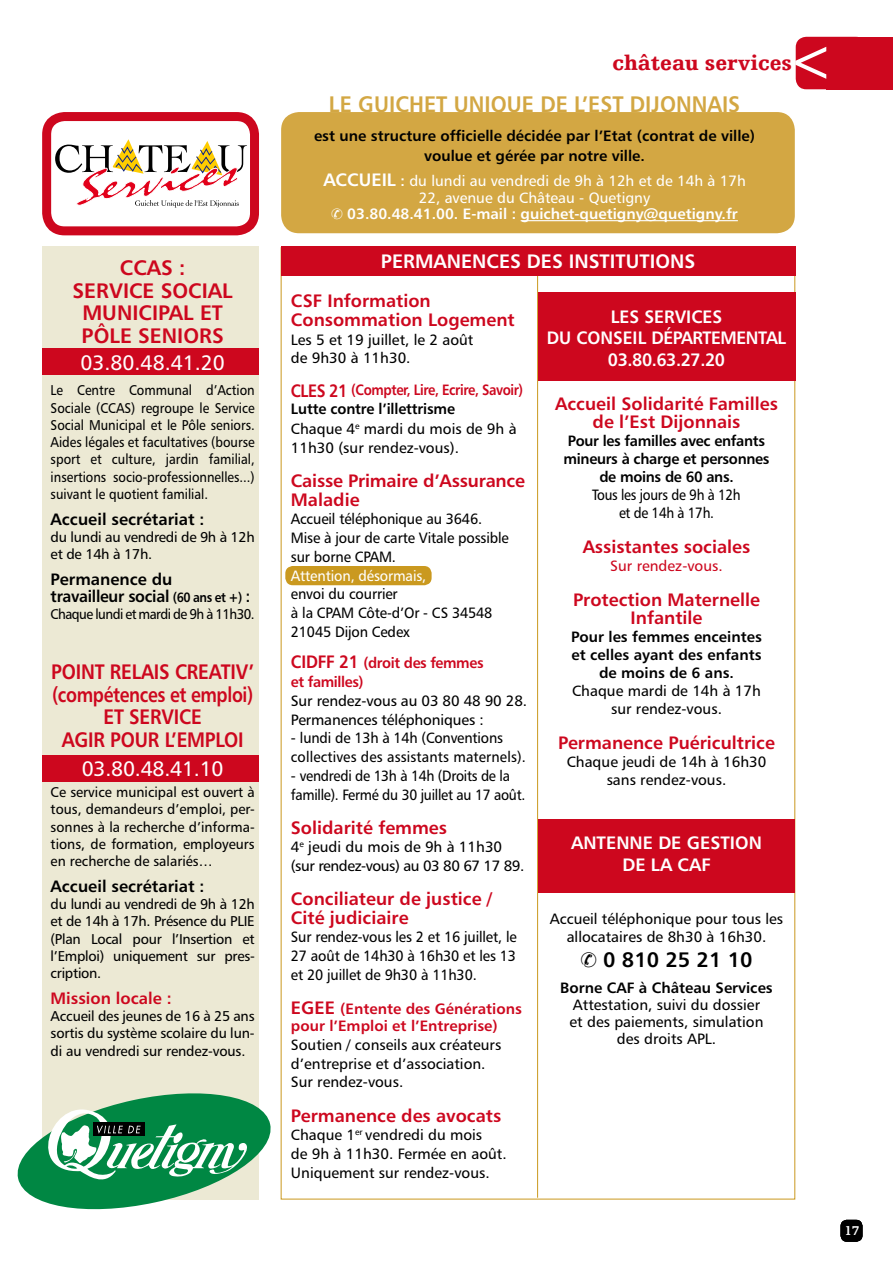
<style>
.page{position:relative;width:893px;height:1263px;background:#fff}
.page>*{position:absolute;margin:0;border:0;box-sizing:border-box;transform-origin:0 0}
.t1{font:60px "Humanist 777 BT Roman B";color:#fff;scale:.9 1}
.t2{font:22.5px "Humanist 777 BT Bold B";color:#d3a743;scale:.95 1}
.t3{font:21px/22.5px "Humanist 777 BT Bold B";letter-spacing:-.01em;color:#cd071e;text-align:center;scale:.9 1}
.t4{font:21px "Humanist 777 BT Bold B";letter-spacing:-.01em;color:#cd071e}
.t5{font:21px "Humanist 777 BT Roman B";letter-spacing:-.005em;color:#fff}
.t6{font:900 21px "Humanist Slabserif 712 BT";color:#cd071e}
.t7{font:21px "Humanist 777 BT Bold B";color:#000}
.t8{font:19.5px "Humanist 777 BT Bold B";color:#fff}
.t9{font:18px/18.8px "Humanist 777 BT Bold B";color:#cd071e}
.t10{font:18px/21.6px "Humanist 777 BT Bold B";color:#fff;text-align:center}
.t11{font:16.5px/17.2px "Humanist 777 BT Bold B";letter-spacing:-.02em;color:#000}
.t12{font:16.5px "Humanist 777 BT Bold B";color:#000}
.t13{font:16.5px "Humanist 777 BT Bold B";color:#cd071e}
.t14{font:15px/18.8px "Humanist 777 BT Roman B";color:#000}
.t15{font:15px/18.8px "Humanist 777 BT Roman B";color:#000;scale:.95 1}
.t16{font:15px/18px "Humanist 777 BT Bold B";color:#000;text-align:center}
.t17{font:15px/18px "Humanist 777 BT Bold B";letter-spacing:-.02em;color:#000;text-align:center}
.t18{font:15px/16.5px "Humanist 777 BT Roman B";color:#fff}
.t19{font:15px/18.8px "Humanist 777 BT Roman B";letter-spacing:-.02em;color:#000}
.t20{font:15px/18.8px "Humanist 777 BT Bold B";letter-spacing:-.01em;color:#cd071e;scale:.88 1}
.t21{font:15px/17.2px "Humanist 777 BT Bold B";letter-spacing:-.01em;color:#cd071e}
.t22{font:15px/18.8px "Humanist 777 BT Roman B";letter-spacing:-.03em;color:#000}
.t23{font:15px "Humanist 777 BT Bold B";color:#fff}
.t24{font:15px/18.8px "Humanist 777 BT Bold B";letter-spacing:-.01em;color:#cd071e;scale:.96 1}
.t25{font:15px/18px "Humanist 777 BT Roman B";letter-spacing:-.02em;color:#000;text-align:center;scale:.89 1}
.t26{font:15px "Humanist 777 BT Roman B";color:#fff;scale:.95 1}
.t27{font:15px "Humanist 777 BT Roman B";color:#cd071e}
.t28{font:14.25px/17.2px "Humanist 777 BT Roman B";letter-spacing:-.01em;color:#000;text-align:justify}
.t29{font:14.25px/17.2px "Humanist 777 BT Roman B";letter-spacing:-.01em;color:#000;text-align:justify;scale:.9 1}
.t30{font:14.25px "Humanist 777 BT Roman B";letter-spacing:-.04em;color:#000;scale:.93 1}
.t31{font:700 13.5px "Humanist Slabserif 712 BT";color:#fff}
.s1{font-size:13.5px}
.s2{font-family:"Humanist 777 BT Bold B"}
.s3{font-size:18px}
.s4{color:#000}
</style>
<div class="page">
<div style="left:841px;top:1220px;width:21px;height:22px;background:#000;border-radius:6px"></div>
<div style="left:826px;top:37px;width:67px;height:52px;background:#cd071e"></div>
<div style="left:796px;top:37px;width:70px;height:52px;background:#cd071e;border-radius:11px"></div>
<hr style="left:537px;top:248px;width:1px;height:950px;background:#ca991f">
<div style="left:281px;top:247px;width:514px;height:29px;background:#cd071e"></div>
<div style="left:538px;top:819px;width:257px;height:74px;background:#cd071e"></div>
<div style="left:538px;top:293px;width:257px;height:88px;background:#cd071e"></div>
<div style="left:42px;top:247px;width:217px;height:953px;background:#ece9d4"></div>
<svg style="left:55px;top:139px;width:192px;height:69px"></svg>
<div style="left:42px;top:112px;width:217px;height:123px;border:9px solid #cd071e;border-radius:18px"></div>
<div style="left:281px;top:112px;width:514px;height:121px;background:#d3a743;border-radius:18px"></div>
<hr style="left:521px;top:220px;width:217px;height:1px;background:#fff">
<svg style="left:18px;top:1093px;width:253px;height:117px"></svg>
<div style="left:42px;top:349px;width:217px;height:26px;background:#cd071e"></div>
<div style="left:42px;top:755px;width:217px;height:26px;background:#cd071e"></div>
<div style="left:285px;top:566px;width:147px;height:19px;background:#ca991f;border-radius:7px"></div>
<h3 class="t4" style="left:120px;top:255px;width:67px">CCAS :</h3>
<h3 class="t4" style="left:73px;top:277px;width:24px">Service</h3>
<h3 class="t4" style="left:161px;top:277px;width:13px">social</h3>
<h3 class="t4" style="left:82px;top:300px;width:33px">Municipal</h3>
<h3 class="t4" style="left:200px;top:300px;width:12px">et</h3>
<h3 class="t4" style="left:82px;top:322px;width:94px">PÔLE SEniors</h3>
<h3 class="t5" style="left:80px;top:349px;width:146px">03.80.48.41.20</h3>
<p class="t29" style="left:51px;top:381px;width:228px">Le Centre Communal d’Action Sociale (CCAS) regroupe le Service Social Municipal et le Pôle seniors.<br>Aides légales et facultatives (bourse sport et culture, jardin familial, insertions socio-professionnelles...) suivant le quotient familial.</p>
<p class="t12" style="left:51px;top:508px;width:155px">Accueil secrétariat :</p>
<p class="t28" style="left:51px;top:528px;width:206px">du lundi au vendredi de 9h à 12h et de 14h à 17h.</p>
<p class="t11" style="left:51px;top:570px;width:201px">Permanence du travailleur social <span class="s1">(60 ans et +)</span> :</p>
<p class="t30" style="left:51px;top:605px;width:221px">Chaque lundi et mardi de 9h à 11h30.</p>
<h3 class="t3" style="left:51px;top:660px;width:227px">POINT RELAIS CREATIV’ (compétences et emploi)<br>ET SERVICE<br>AGIR POUR L’EMPLOI</h3>
<h3 class="t5" style="left:82px;top:755px;width:143px">03.80.48.41.10</h3>
<p class="t28" style="left:51px;top:783px;width:206px">Ce service municipal est ouvert à tous, demandeurs d’emploi, per&shy;sonnes à la recherche d’informa&shy;tions, de formation, employeurs en recherche de salariés…</p>
<p class="t12" style="left:51px;top:876px;width:155px">Accueil secrétariat :</p>
<p class="t28" style="left:51px;top:895px;width:206px">du lundi au vendredi de 9h à 12h et de 14h à 17h. Présence du PLIE (Plan Local pour l’Insertion et l’Emploi) uniquement sur pres&shy;cription.</p>
<p class="t13" style="left:51px;top:988px;width:122px">Mission locale :</p>
<p class="t28" style="left:51px;top:1007px;width:206px">Accueil des jeunes de 16 à 25 ans sortis du système scolaire du lun&shy;di au vendredi sur rendez-vous.</p>
<h3 class="t6" style="left:612px;top:50px;width:181px">château services</h3>
<h1 class="t1" style="left:788px;top:22px;width:51px">&lt;</h1>
<h2 class="t2" style="left:329px;top:90px;width:434px">LE GUICHET UNIQUE DE L’EST DIJONNAIS</h2>
<p class="t16" style="left:314px;top:125px;width:443px;line-height:20.2px">est une structure officielle décidée par l’Etat (contrat de ville) voulue et gérée par notre ville.</p>
<p class="t10" style="left:323px;top:169px;width:24px">Accueil</p>
<p class="t18" style="left:419px;top:172px;width:328px;text-indent:-18px"><span class="s2">:</span> du lundi au vendredi de 9h à 12h et de 14h à 17h<br>22, avenue du Château - Quetigny</p>
<p class="t23" style="left:347px;top:204px;width:392px">03.80.48.41.00. E-mail : guichet-quetigny@quetigny.fr</p>
<h3 class="t8" style="left:381px;top:249px;width:316px">PERMANENCES DES INSTITUTIONS</h3>
<p class="t9" style="left:291px;top:291px;width:225px">CSF Information<br>Consommation Logement</p>
<p class="t14" style="left:291px;top:330px;width:184px">Les 5 et 19 juillet, le 2 août de 9h30 à 11h30.</p>
<p class="t20" style="left:291px;top:380px;width:265px"><span class="s3">CLES 21</span> (Compter, Lire, Ecrire, Savoir)<br><span class="s4">Lutte contre l’illettrisme</span></p>
<p class="t14" style="left:291px;top:420px;width:227px">Chaque 4<sup>e</sup> mardi du mois de 9h à<br>11h30 (sur rendez-vous).</p>
<p class="t9" style="left:291px;top:471px;width:236px">Caisse Primaire d’Assurance<br>Maladie</p>
<p class="t15" style="left:291px;top:509px;width:231px">Accueil téléphonique au 3646.<br>Mise à jour de carte Vitale possible sur borne CPAM.</p>
<p class="t26" style="left:291px;top:566px;width:144px">Attention, désormais,</p>
<p class="t15" style="left:291px;top:584px;width:214px">envoi du courrier<br>à la CPAM Côte-d’Or - CS 34548<br>21045 Dijon Cedex</p>
<p class="t24" style="left:291px;top:653px;width:202px"><span class="s3">CIDFF 21</span> (droit des femmes et familles)</p>
<p class="t14" style="left:291px;top:691px;width:238px">Sur rendez-vous au 03 80 48 90 28.<br>Permanences téléphoniques :</p>
<p class="t14" style="left:291px;top:728px;width:236px">- lundi de 13h à 14h (Conventions collectives des assistants maternels).</p>
<p class="t19" style="left:291px;top:766px;width:236px">- vendredi de 13h à 14h (Droits de la famille). Fermé du 30 juillet au 17 août.</p>
<p class="t9" style="left:291px;top:818px;width:158px">Solidarité femmes</p>
<p class="t22" style="left:291px;top:837px;width:235px">4<sup>e</sup> jeudi du mois de 9h à 11h30 (sur rendez-vous) au 03 80 67 17 89.</p>
<p class="t9" style="left:291px;top:889px;width:203px">Conciliateur de justice /<br>Cité judiciaire</p>
<p class="t15" style="left:291px;top:927px;width:239px;text-align:justify">Sur rendez-vous les 2 et 16 juillet, le 27 août de 14h30 à 16h30 et les 13 et 20 juillet de 9h30 à 11h30.</p>
<p class="t21" style="left:291px;top:1000px;width:232px"><span class="s3">EGEE</span> (Entente des Générations pour l’Emploi et l’Entreprise)</p>
<p class="t14" style="left:291px;top:1035px;width:212px">Soutien / conseils aux créateurs d’entreprise et d’association.<br>Sur rendez-vous.</p>
<p class="t9" style="left:291px;top:1105px;width:212px">Permanence des avocats</p>
<p class="t14" style="left:291px;top:1125px;width:217px">Chaque 1<sup>er</sup> vendredi du mois<br>de 9h à 11h30. Fermée en août.<br>Uniquement sur rendez-vous.</p>
<p class="t10" style="left:547px;top:305px;width:241px">LES SERVICES<br>DU CONSEIL DÉPARTEMENTAL<br>03.80.63.27.20</p>
<p class="t9" style="left:555px;top:394px;width:224px;line-height:18px;text-align:center">Accueil Solidarité Familles de l’Est Dijonnais</p>
<p class="t17" style="left:563px;top:431px;width:208px">Pour les familles avec enfants mineurs à charge et personnes de moins de 60 ans.</p>
<p class="t25" style="left:592px;top:485px;width:168px">Tous les jours de 9h à 12h et de 14h à 17h.</p>
<p class="t9" style="left:583px;top:536px;width:169px">Assistantes sociales</p>
<p class="t27" style="left:610px;top:556px;width:114px">Sur rendez-vous.</p>
<p class="t9" style="left:573px;top:590px;width:189px;line-height:18px;text-align:center">Protection Maternelle<br>Infantile</p>
<p class="t16" style="left:571px;top:627px;width:192px">Pour les femmes enceintes et celles ayant des enfants de moins de 6 ans.</p>
<p class="t14" style="left:572px;top:681px;width:190px;line-height:18px;text-align:center">Chaque mardi de 14h à 17h sur rendez-vous.</p>
<p class="t9" style="left:558px;top:732px;width:218px">Permanence Puéricultrice</p>
<p class="t14" style="left:567px;top:752px;width:201px;line-height:18px;text-align:center">Chaque jeudi de 14h à 16h30 sans rendez-vous.</p>
<p class="t10" style="left:571px;top:831px;width:192px">ANTENNE DE GESTION<br>DE LA CAF</p>
<p class="t14" style="left:550px;top:909px;width:235px;line-height:18px;text-align:center">Accueil téléphonique pour tous les allocataires de 8h30 à 16h30.</p>
<h3 class="t7" style="left:603px;top:946px;width:151px">0 810 25 21 10</h3>
<p class="t16" style="left:560px;top:978px;width:214px">Borne CAF à Château Services</p>
<p class="t14" style="left:570px;top:996px;width:195px;line-height:17.2px;text-align:center">Attestation, suivi du dossier et des paiements, simulation des droits APL.</p>
<p class="t31" style="left:844px;top:1222px;width:17px">1 57</p>
</div>
